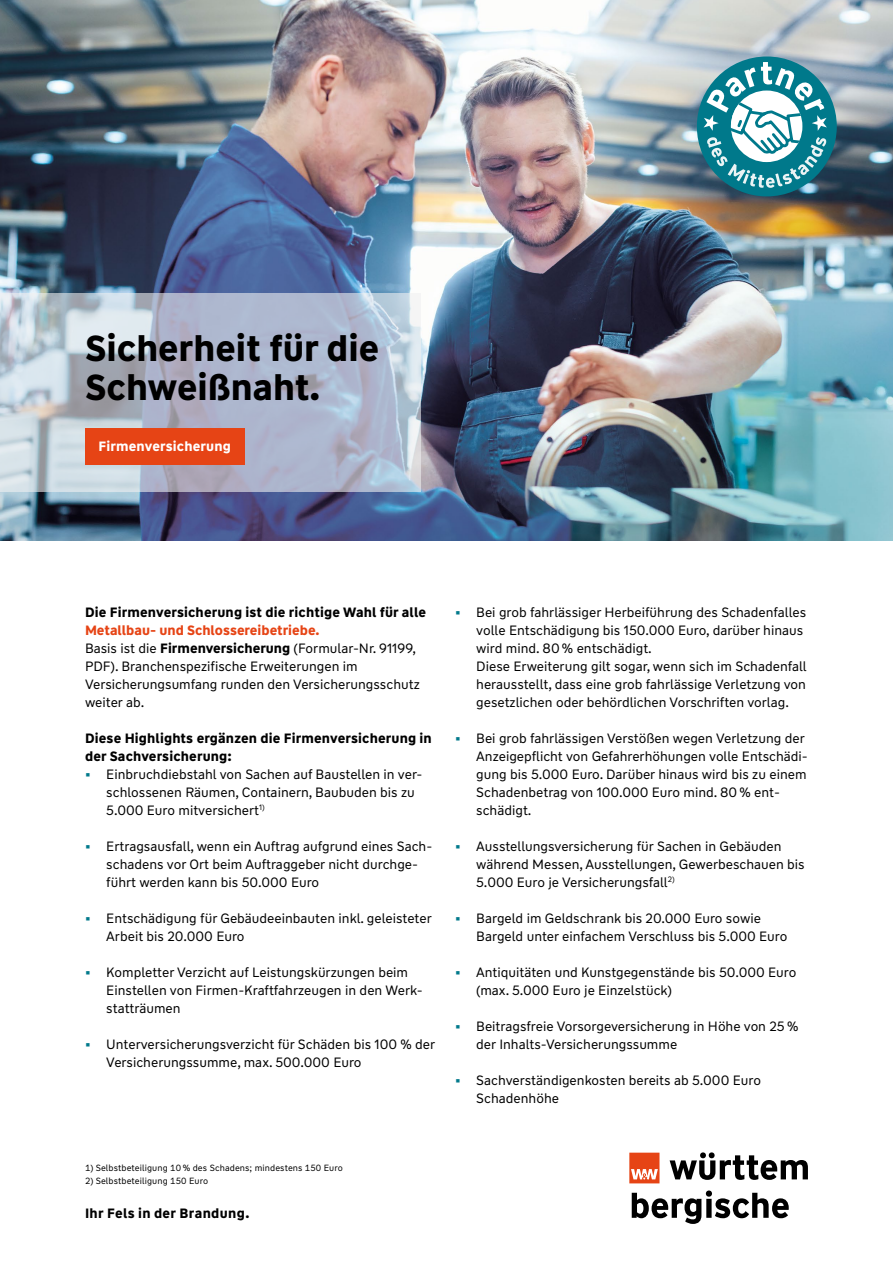
<style>
.page{position:relative;width:893px;height:1263px;background:#fff}
.page>*{position:absolute;margin:0;border:0;box-sizing:border-box;transform-origin:0 0}
.t1{font:700 36px/39.6px "WW Type";color:#000}
.t2{font:13.5px/18px "WW Type";color:#000}
.t3{font:700 13.5px/18px "WW Type";letter-spacing:.01em;color:#000}
.t4{font:700 13.5px "WW Type";letter-spacing:.01em;color:#fff}
.t5{font:9px "WW Type";letter-spacing:.01em;color:#000}
.s1{font-weight:700;color:#e64415}
.s2{font-weight:700}
.s3{font-weight:700;color:#00798b}
</style>
<div class="page">
<svg style="left:629px;top:1152px;width:179px;height:72px"></svg>
<img style="left:0;top:0;width:893px;height:540px">
<div style="left:697px;top:56px;width:140px;height:140px;background:#00798b;border-radius:50%"></div>
<svg style="left:704px;top:62px;width:123px;height:126px"></svg>
<svg style="left:0;top:293px;width:421px;height:199px;background:#b6becf"></svg>
<div style="left:85px;top:428px;width:159px;height:36px;background:#e64415"></div>
<h1 class="t1" style="left:85px;top:328px;width:295px">Sicherheit für die<br>Schweißnaht.</h1>
<p class="t4" style="left:99px;top:437px;width:134px">Firmenversicherung</p>
<p class="t3" style="left:85px;top:603px;width:343px">Die Firmenversicherung ist die richtige Wahl für alle</p>
<p class="t2" style="left:85px;top:621px;width:336px"><span class="s1">Metallbau- und Schlossereibetriebe.<br></span>Basis ist die <span class="s2">Firmenversicherung</span> (Formular-Nr. 91199, PDF). Branchenspezifische Erweiterungen im Versicherungsumfang runden den Versicherungsschutz weiter ab.</p>
<p class="t3" style="left:85px;top:729px;width:348px">Diese Highlights ergänzen die Firmenversicherung in der Sachversicherung:</p>
<p class="t2" style="left:106px;top:765px;width:318px;text-indent:-21px"><span class="s3">•</span> Einbruchdiebstahl von Sachen auf Baustellen in ver&shy;schlossenen Räumen, Containern, Baubuden bis zu<br>5.000 Euro mitversichert<sup>1)</sup></p>
<p class="t2" style="left:106px;top:837px;width:328px;text-indent:-21px"><span class="s3">•</span> Ertragsausfall, wenn ein Auftrag aufgrund eines Sach&shy;schadens vor Ort beim Auftraggeber nicht durchge&shy;führt werden kann bis 50.000 Euro</p>
<p class="t2" style="left:106px;top:909px;width:327px;text-indent:-21px"><span class="s3">•</span> Entschädigung für Gebäudeeinbauten inkl. geleisteter<br>Arbeit bis 20.000 Euro</p>
<p class="t2" style="left:106px;top:963px;width:318px;text-indent:-21px"><span class="s3">•</span> Kompletter Verzicht auf Leistungskürzungen beim<br>Einstellen von Firmen-Kraftfahrzeugen in den Werk&shy;statträumen</p>
<p class="t2" style="left:106px;top:1035px;width:330px;text-indent:-21px"><span class="s3">•</span> Unterversicherungsverzicht für Schäden bis 100 % der<br>Versicherungssumme, max. 500.000 Euro</p>
<p class="t2" style="left:476px;top:603px;width:332px;text-indent:-21px"><span class="s3">•</span> Bei grob fahrlässiger Herbeiführung des Schadenfalles volle Entschädigung bis 150.000 Euro, darüber hinaus wird mind. 80 % entschädigt.<br>Diese Erweiterung gilt sogar, wenn sich im Schadenfall herausstellt, dass eine grob fahrlässige Verletzung von gesetzlichen oder behördlichen Vorschriften vorlag.</p>
<p class="t2" style="left:476px;top:729px;width:333px;text-indent:-21px"><span class="s3">•</span> Bei grob fahrlässigen Verstößen wegen Verletzung der Anzeigepflicht von Gefahrerhöhungen volle Entschädi&shy;gung bis 5.000 Euro. Darüber hinaus wird bis zu einem Schadenbetrag von 100.000 Euro mind. 80 % ent&shy;schädigt.</p>
<p class="t2" style="left:476px;top:837px;width:330px;text-indent:-21px"><span class="s3">•</span> Ausstellungsversicherung für Sachen in Gebäuden während Messen, Ausstellungen, Gewerbeschauen bis<br>5.000 Euro je Versicherungsfall<sup>2)</sup></p>
<p class="t2" style="left:476px;top:909px;width:313px;text-indent:-21px"><span class="s3">•</span> Bargeld im Geldschrank bis 20.000 Euro sowie<br>Bargeld unter einfachem Verschluss bis 5.000 Euro</p>
<p class="t2" style="left:476px;top:963px;width:322px;text-indent:-21px"><span class="s3">•</span> Antiquitäten und Kunstgegenstände bis 50.000 Euro (max. 5.000 Euro je Einzelstück)</p>
<p class="t2" style="left:476px;top:1017px;width:324px;text-indent:-21px"><span class="s3">•</span> Beitragsfreie Vorsorgeversicherung in Höhe von 25 % der Inhalts-Versicherungssumme</p>
<p class="t2" style="left:476px;top:1071px;width:286px;text-indent:-21px"><span class="s3">•</span> Sachverständigenkosten bereits ab 5.000 Euro<br>Schadenhöhe</p>
<p class="t5" style="left:85px;top:1162px;width:259px">1) Selbstbeteiligung 10 % des Schadens; mindestens 150 Euro</p>
<p class="t5" style="left:85px;top:1175px;width:125px">2) Selbstbeteiligung 150 Euro</p>
<p class="t3" style="left:85px;top:1204px;width:166px">Ihr Fels in der Brandung.</p>
</div>
